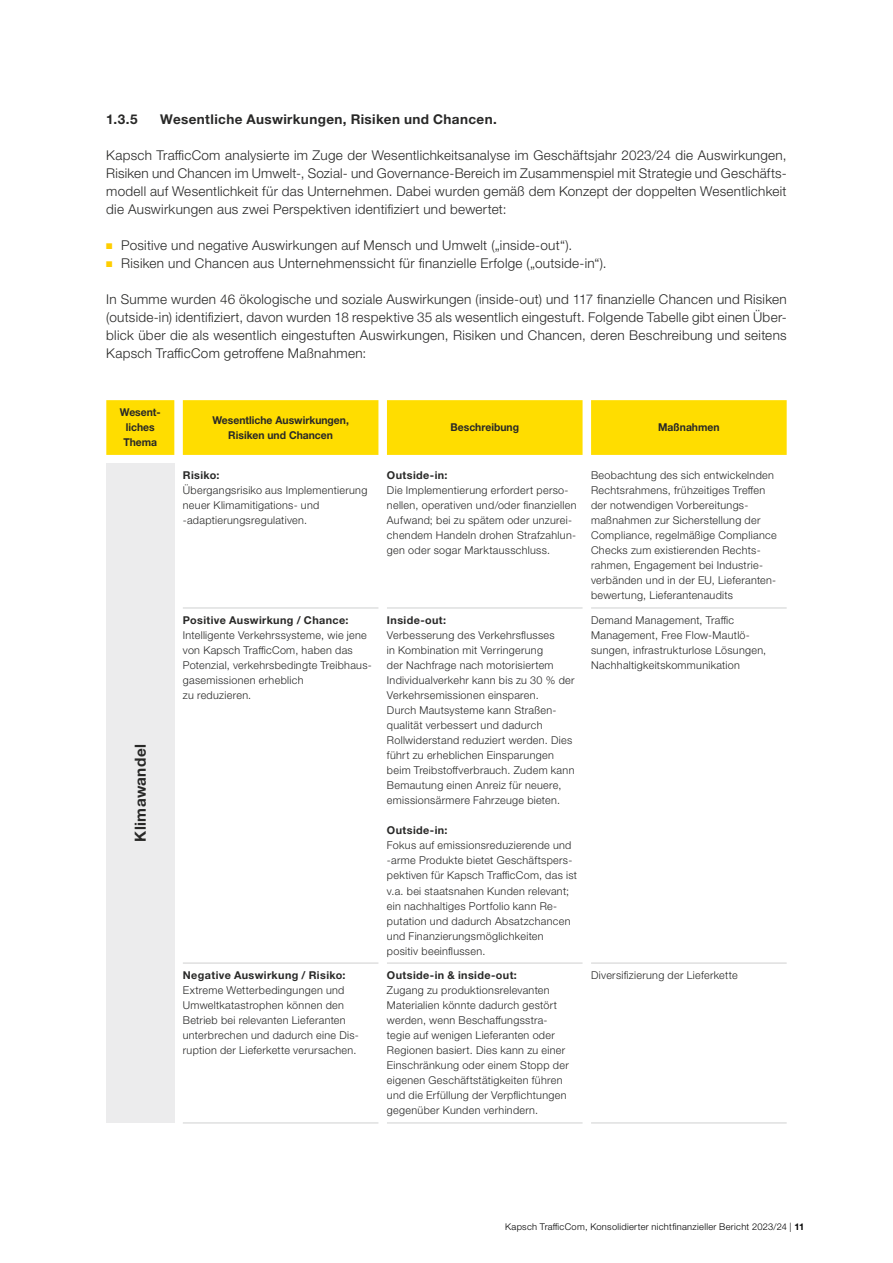
<style>
.page{position:relative;width:893px;height:1263px;background:#fff}
.page>*{position:absolute;margin:0;border:0;box-sizing:border-box;transform-origin:0 0}
.t1{font:700 15.3px "Helvetica Neue LTW1 G";letter-spacing:.025em;color:#282827}
.t2{font:300 13.5px/18px "Helvetica Neue LTW1 G";letter-spacing:.02em;color:#282827;text-align:justify}
.t3{font:700 13.5px "Helvetica Neue LTW1 G";letter-spacing:.03em;color:#282827}
.t4{font:300 10.8px/15px "Helvetica Neue LTW1 G";letter-spacing:.03em;color:#282827}
.t5{font:700 10.8px "Helvetica Neue LTW1 G";letter-spacing:.025em;color:#282827}
.t6{font:700 10.8px/15px "Helvetica Neue LTW1 G";color:#282827;text-align:center;scale:.96 1}
.t7{font:300 9.3px "Helvetica Neue LTW1 G";letter-spacing:.03em;color:#000}
.s1{color:#ffce00}
.s2{font-weight:700}
</style>
<div class="page">
<svg style="left:106px;top:400px;width:681px;height:55px;background:#ffde0b"></svg>
<div style="left:106px;top:463px;width:68px;height:660px;background:#ececed"></div>
<hr style="left:183px;top:608px;width:195px;height:1px;background:#cfd0d0">
<hr style="left:387px;top:608px;width:196px;height:1px;background:#cfd0d0">
<hr style="left:591px;top:608px;width:196px;height:1px;background:#cfd0d0">
<hr style="left:183px;top:963px;width:195px;height:1px;background:#cfd0d0">
<hr style="left:387px;top:963px;width:196px;height:1px;background:#cfd0d0">
<hr style="left:591px;top:963px;width:196px;height:1px;background:#cfd0d0">
<hr style="left:183px;top:1123px;width:195px;height:1px;background:#cfd0d0">
<hr style="left:387px;top:1123px;width:196px;height:1px;background:#cfd0d0">
<hr style="left:591px;top:1123px;width:196px;height:1px;background:#cfd0d0">
<p class="t3" style="left:106px;top:111px;width:33px">1.3.5</p>
<p class="t3" style="left:160px;top:111px;width:338px">Wesentliche Auswirkungen, Risiken und Chancen.</p>
<p class="t2" style="left:106px;top:146px;width:682px">Kapsch TrafficCom analysierte im Zuge der Wesentlichkeitsanalyse im Geschäftsjahr 2023/24 die Auswirkungen, Risiken und Chancen im Umwelt-, Sozial- und Governance-Bereich im Zusammenspiel mit Strategie und Geschäfts&shy;modell auf Wesentlichkeit für das Unternehmen. Dabei wurden gemäß dem Konzept der doppelten Wesentlichkeit die Auswirkungen aus zwei Perspektiven identifiziert und bewertet:</p>
<p class="t2" style="left:106px;top:236px;width:467px"><span class="s1">■</span> Positive und negative Auswirkungen auf Mensch und Umwelt („inside-out“).</p>
<p class="t2" style="left:106px;top:254px;width:502px"><span class="s1">■</span> Risiken und Chancen aus Unternehmenssicht für finanzielle Erfolge („outside-in“).</p>
<p class="t2" style="left:106px;top:290px;width:682px">In Summe wurden 46 ökologische und soziale Auswirkungen (inside-out) und 117 finanzielle Chancen und Risiken (outside-in) identifiziert, davon wurden 18 respektive 35 als wesentlich eingestuft. Folgende Tabelle gibt einen Über&shy;blick über die als wesentlich eingestuften Auswirkungen, Risiken und Chancen, deren Beschreibung und seitens Kapsch TrafficCom getroffene Maßnahmen:</p>
<p class="t6" style="left:120px;top:405px;width:44px">Wesent&shy;liches<br>Thema</p>
<p class="t6" style="left:212px;top:412px;width:144px">Wesentliche Auswirkungen,<br>Risiken und Chancen</p>
<p class="t6" style="left:450px;top:420px;width:73px">Beschreibung</p>
<p class="t6" style="left:658px;top:420px;width:65px">Maßnahmen</p>
<h1 class="t1" style="left:131px;top:842px;width:99px;rotate:-90deg">Klimawandel</h1>
<p class="t5" style="left:183px;top:469px;width:38px">Risiko:</p>
<p class="t4" style="left:183px;top:483px;width:186px">Übergangsrisiko aus Implementierung neuer Klimamitigations- und -adaptierungsregulativen.</p>
<p class="t5" style="left:183px;top:614px;width:167px">Positive Auswirkung / Chance:</p>
<p class="t4" style="left:183px;top:628px;width:190px">Intelligente Verkehrssysteme, wie jene von Kapsch TrafficCom, haben das<br>Potenzial, verkehrsbedingte Treibhaus&shy;gasemissionen erheblich<br>zu reduzieren.</p>
<p class="t5" style="left:183px;top:969px;width:164px">Negative Auswirkung / Risiko:</p>
<p class="t4" style="left:183px;top:983px;width:177px">Extreme Wetterbedingungen und Umweltkatastrophen können den Betrieb bei relevanten Lieferanten unterbrechen und dadurch eine Dis&shy;ruption der Lieferkette verursachen.</p>
<p class="t5" style="left:387px;top:469px;width:62px">Outside-in:</p>
<p class="t4" style="left:387px;top:483px;width:191px">Die Implementierung erfordert perso&shy;nellen, operativen und/oder finanziellen Aufwand; bei zu spätem oder unzurei&shy;chendem Handeln drohen Strafzahlun&shy;gen oder sogar Marktausschluss.</p>
<p class="t5" style="left:387px;top:614px;width:61px">Inside-out:</p>
<p class="t4" style="left:387px;top:628px;width:189px">Verbesserung des Verkehrsflusses<br>in Kombination mit Verringerung<br>der Nachfrage nach motorisiertem Individualverkehr kann bis zu 30 % der Verkehrsemissionen einsparen.<br>Durch Mautsysteme kann Straßen&shy;qualität verbessert und dadurch Rollwiderstand reduziert werden. Dies führt zu erheblichen Einsparungen beim Treibstoffverbrauch. Zudem kann Bemautung einen Anreiz für neuere, emissionsärmere Fahrzeuge bieten.</p>
<p class="t5" style="left:387px;top:824px;width:62px">Outside-in:</p>
<p class="t4" style="left:387px;top:838px;width:192px">Fokus auf emissionsreduzierende und -arme Produkte bietet Geschäftspers&shy;pektiven für Kapsch TrafficCom, das ist v.a. bei staatsnahen Kunden relevant; ein nachhaltiges Portfolio kann Re&shy;putation und dadurch Absatzchancen und Finanzierungsmöglichkeiten positiv beeinflussen.</p>
<p class="t5" style="left:387px;top:969px;width:132px">Outside-in &amp; inside-out:</p>
<p class="t4" style="left:387px;top:983px;width:183px">Zugang zu produktionsrelevanten Materialien könnte dadurch gestört werden, wenn Beschaffungsstra&shy;tegie auf wenigen Lieferanten oder Regionen basiert. Dies kann zu einer Einschränkung oder einem Stopp der eigenen Geschäftstätigkeiten führen und die Erfüllung der Verpflichtungen gegenüber Kunden verhindern.</p>
<p class="t4" style="left:591px;top:468px;width:187px">Beobachtung des sich entwickelnden Rechtsrahmens, frühzeitiges Treffen der notwendigen Vorbereitungs&shy;maßnahmen zur Sicherstellung der Compliance, regelmäßige Compliance Checks zum existierenden Rechts&shy;rahmen, Engagement bei Industrie&shy;verbänden und in der EU, Lieferanten&shy;bewertung, Lieferantenaudits</p>
<p class="t4" style="left:591px;top:613px;width:177px">Demand Management, Traffic Management, Free Flow-Mautlö&shy;sungen, infrastrukturlose Lösungen, Nachhaltigkeitskommunikation</p>
<p class="t4" style="left:591px;top:968px;width:148px">Diversifizierung der Lieferkette</p>
<p class="t7" style="left:505px;top:1221px;width:301px">Kapsch TrafficCom, Konsolidierter nichtfinanzieller Bericht 2023/24 | <span class="s2">11</span></p>
</div>
